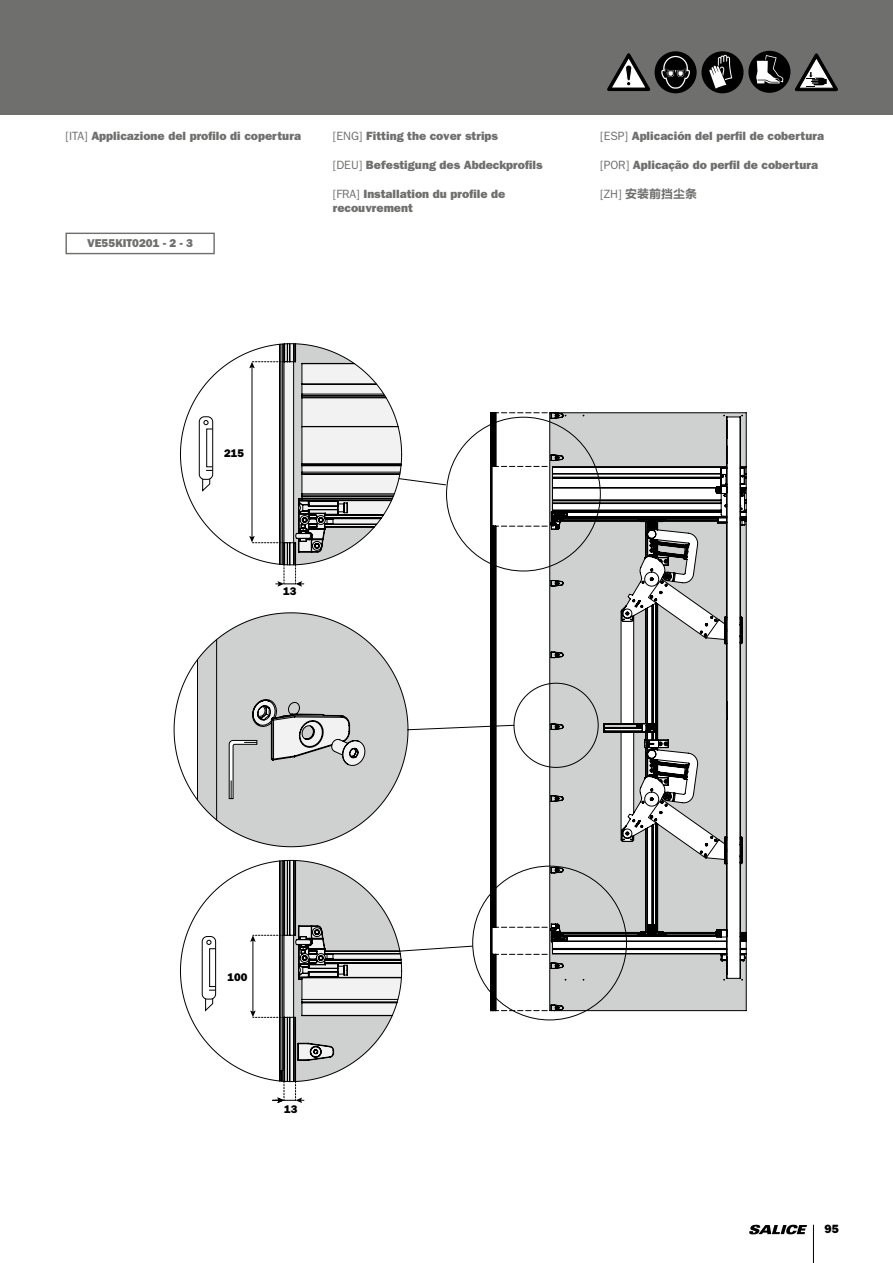
<style>
.page{position:relative;width:893px;height:1263px;background:#fff}
.page>*{position:absolute;margin:0;border:0;box-sizing:border-box;transform-origin:0 0}
.t1{font:12px/14.4px "ITC Franklin Gothic Std Hvy";color:#6f6f6e}
.t2{font:12px "FZLTCHJW GB1 0";color:#6f6f6e}
.t3{font:12px "ITC Franklin Gothic Std Hvy";color:#000}
.t4{font:11.4px "ITC Franklin Gothic Std Hvy";color:#6f6f6e}
.t5{font:11.1px "ITC Franklin Gothic Std Hvy";color:#000}
.s1{font-family:"ITC Franklin Gothic Std"}
</style>
<div class="page">
<div style="left:0;top:0;width:893px;height:115px;background:#6f6f6e"></div>
<div style="left:655px;top:51px;width:42px;height:42px;background:#000;border-radius:50%"></div>
<svg style="left:661px;top:51px;width:29px;height:38px"></svg>
<div style="left:701px;top:51px;width:42px;height:42px;background:#000;border-radius:50%"></div>
<svg style="left:709px;top:55px;width:23px;height:34px"></svg>
<svg style="left:608px;top:54px;width:42px;height:37px"></svg>
<svg style="left:795px;top:54px;width:42px;height:37px"></svg>
<div style="left:748px;top:51px;width:42px;height:42px;background:#000;border-radius:50%"></div>
<svg style="left:756px;top:55px;width:27px;height:28px"></svg>
<div style="left:65px;top:233px;width:150px;height:21px;border:1px solid #6f6f6e"></div>
<svg style="left:490px;top:412px;width:257px;height:599px"></svg>
<svg style="left:657px;top:521px;width:70px;height:411px"></svg>
<svg style="left:173px;top:612px;width:236px;height:235px"></svg>
<svg style="left:496px;top:412px;width:54px;height:1px"></svg>
<svg style="left:496px;top:466px;width:54px;height:1px"></svg>
<svg style="left:496px;top:526px;width:54px;height:1px"></svg>
<svg style="left:496px;top:927px;width:54px;height:1px"></svg>
<svg style="left:496px;top:954px;width:54px;height:1px"></svg>
<svg style="left:496px;top:1010px;width:54px;height:1px"></svg>
<svg style="left:180px;top:351px;width:69px;height:206px"></svg>
<svg style="left:180px;top:867px;width:70px;height:208px"></svg>
<svg style="left:249px;top:343px;width:197px;height:244px"></svg>
<svg style="left:250px;top:860px;width:223px;height:243px"></svg>
<svg style="left:407px;top:724px;width:108px;height:6px"></svg>
<div style="left:199px;top:417px;width:14px;height:62px;background:#fff;border-radius:5px"></div>
<div style="left:199px;top:417px;width:14px;height:62px;border:1px solid #000;border-radius:5px"></div>
<svg style="left:204px;top:420px;width:4px;height:5px"></svg>
<div style="left:207px;top:429px;width:6px;height:38px;border:1px solid #000"></div>
<svg style="left:202px;top:470px;width:11px;height:21px"></svg>
<div style="left:202px;top:936px;width:14px;height:63px;background:#fff;border-radius:5px"></div>
<div style="left:202px;top:936px;width:14px;height:63px;border:1px solid #000;border-radius:5px"></div>
<svg style="left:207px;top:940px;width:4px;height:5px"></svg>
<div style="left:209px;top:948px;width:7px;height:39px;border:1px solid #000"></div>
<svg style="left:205px;top:990px;width:11px;height:21px"></svg>
<svg style="left:197px;top:639px;width:189px;height:181px;background:#c7c8c8"></svg>
<hr style="left:813px;top:1225px;width:1px;height:38px;background:#000">
<svg style="left:749px;top:1225px;width:58px;height:9px"></svg>
<p class="t1" style="left:65px;top:129px;width:237px"><span class="s1">[ITA]</span> Applicazione del profilo di copertura</p>
<p class="t1" style="left:333px;top:129px;width:167px"><span class="s1">[ENG]</span> Fitting the cover strips</p>
<p class="t1" style="left:333px;top:158px;width:211px"><span class="s1">[DEU]</span> Befestigung des Abdeckprofils</p>
<p class="t1" style="left:333px;top:186px;width:174px"><span class="s1">[FRA]</span> Installation du profile de recouvrement</p>
<p class="t4" style="left:87px;top:236px;width:107px">VE55KIT0201 - 2 - 3</p>
<p class="t1" style="left:600px;top:129px;width:226px"><span class="s1">[ESP]</span> Aplicación del perfil de cobertura</p>
<p class="t1" style="left:600px;top:158px;width:220px"><span class="s1">[POR]</span> Aplicação do perfil de cobertura</p>
<p class="t2" style="left:600px;top:187px;width:99px"><span class="s1">[ZH]</span> 安装前挡尘条</p>
<p class="t5" style="left:224px;top:446px;width:22px">215</p>
<p class="t5" style="left:283px;top:584px;width:15px">13</p>
<p class="t5" style="left:227px;top:970px;width:22px">100</p>
<p class="t5" style="left:284px;top:1103px;width:15px">13</p>
<p class="t3" style="left:825px;top:1222px;width:16px">95</p>
</div>
